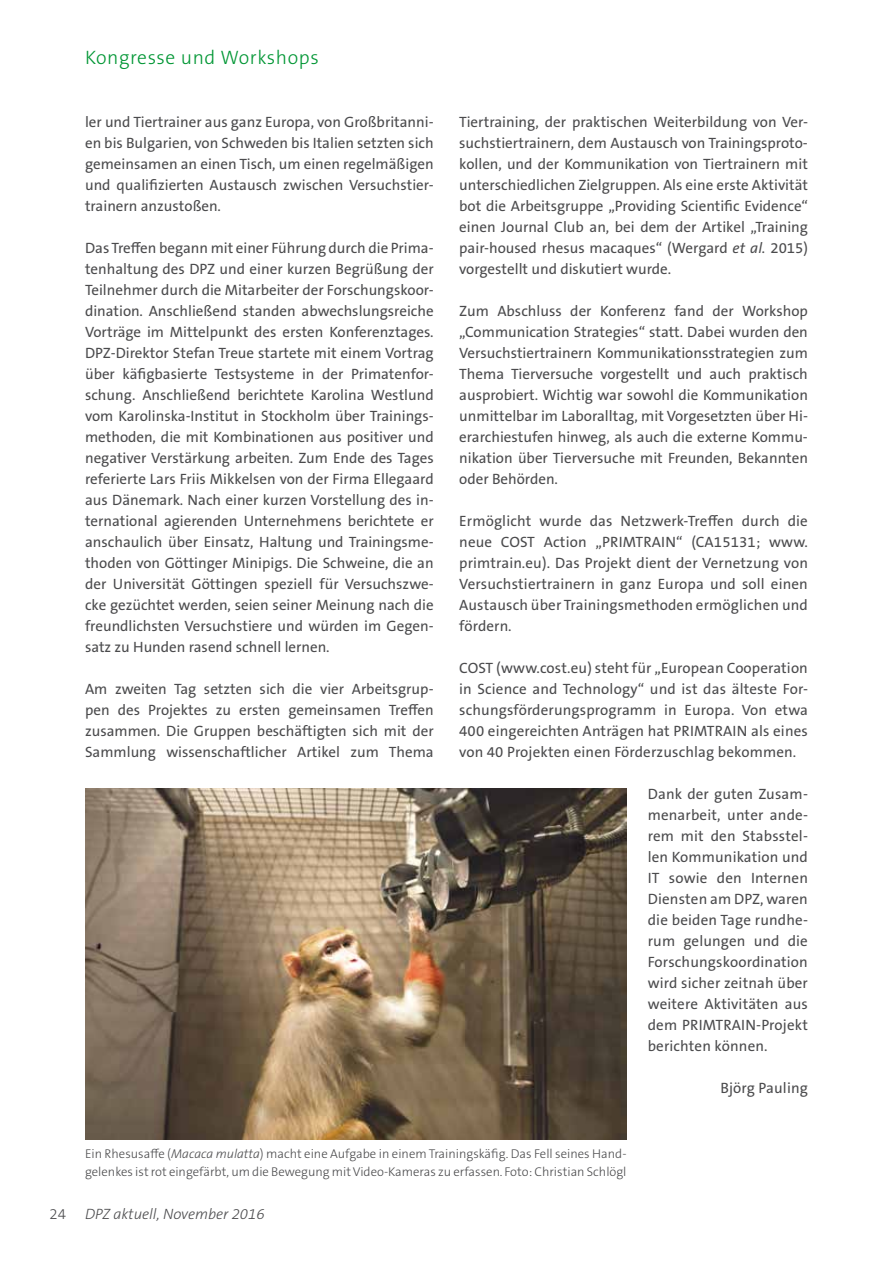
<style>
.page{position:relative;width:893px;height:1263px;background:#fff}
.page>*{position:absolute;margin:0;border:0;box-sizing:border-box;transform-origin:0 0}
.t1{font:300 19.5px "The Sans B W3";letter-spacing:.03em;color:#009634}
.t2{font:15px/21px "The Sans B W5 Plain";color:#4b4b4d;text-align:justify}
.t3{font:italic 300 15px "The Sans B W3";color:#4b4b4d}
.t4{font:300 15px "The Sans B W3";color:#4b4b4d}
.t5{font:300 12.75px/18px "The Sans B W3";color:#4b4b4d}
.s1{font-style:italic}
</style>
<div class="page">
<img style="left:85px;top:789px;width:541px;height:351px">
<h1 class="t1" style="left:85px;top:45px;width:235px">Kongresse und Workshops</h1>
<p class="t2" style="left:85px;top:111px;width:350px">ler und Tiertrainer aus ganz Europa, von Großbritanni&shy;en bis Bulgarien, von Schweden bis Italien setzten sich gemeinsamen an einen Tisch, um einen regelmäßigen und qualifizierten Austausch zwischen Versuchstier&shy;trainern anzustoßen.</p>
<p class="t2" style="left:85px;top:237px;width:350px">Das Treffen begann mit einer Führung durch die Prima&shy;tenhaltung des DPZ und einer kurzen Begrüßung der Teilnehmer durch die Mitarbeiter der Forschungskoor&shy;dination. Anschließend standen abwechslungsreiche Vorträge im Mittelpunkt des ersten Konferenztages.<br>DPZ-Direktor Stefan Treue startete mit einem Vortrag über käfigbasierte Testsysteme in der Primatenfor&shy;schung. Anschließend berichtete Karolina Westlund vom Karolinska-Institut in Stockholm über Trainings&shy;methoden, die mit Kombinationen aus positiver und negativer Verstärkung arbeiten. Zum Ende des Tages referierte Lars Friis Mikkelsen von der Firma Ellegaard aus Dänemark. Nach einer kurzen Vorstellung des in&shy;ternational agierenden Unternehmens berichtete er anschaulich über Einsatz, Haltung und Trainingsme&shy;thoden von Göttinger Minipigs. Die Schweine, die an der Universität Göttingen speziell für Versuchszwe&shy;cke gezüchtet werden, seien seiner Meinung nach die freundlichsten Versuchstiere und würden im Gegen&shy;satz zu Hunden rasend schnell lernen.</p>
<p class="t2" style="left:85px;top:678px;width:350px">Am zweiten Tag setzten sich die vier Arbeitsgrup&shy;pen des Projektes zu ersten gemeinsamen Treffen zusammen. Die Gruppen beschäftigten sich mit der Sammlung wissenschaftlicher Artikel zum Thema</p>
<p class="t2" style="left:459px;top:111px;width:350px">Tiertraining, der praktischen Weiterbildung von Ver&shy;suchstiertrainern, dem Austausch von Trainingsproto&shy;kollen, und der Kommunikation von Tiertrainern mit unterschiedlichen Zielgruppen. Als eine erste Aktivität bot die Arbeitsgruppe „Providing Scientific Evidence“ einen Journal Club an, bei dem der Artikel „Training pair-housed rhesus macaques“ (Wergard <span class="s1">et al.</span> 2015) vorgestellt und diskutiert wurde.</p>
<p class="t2" style="left:459px;top:300px;width:350px">Zum Abschluss der Konferenz fand der Workshop „Communication Strategies“ statt. Dabei wurden den Versuchstiertrainern Kommunikationsstrategien zum Thema Tierversuche vorgestellt und auch praktisch ausprobiert. Wichtig war sowohl die Kommunikation unmittelbar im Laboralltag, mit Vorgesetzten über Hi&shy;erarchiestufen hinweg, als auch die externe Kommu&shy;nikation über Tierversuche mit Freunden, Bekannten oder Behörden.</p>
<p class="t2" style="left:459px;top:510px;width:350px">Ermöglicht wurde das Netzwerk-Treffen durch die neue COST Action „PRIMTRAIN“ (CA15131; www. primtrain.eu). Das Projekt dient der Vernetzung von Versuchstiertrainern in ganz Europa und soll einen Austausch über Trainingsmethoden ermöglichen und fördern.</p>
<p class="t2" style="left:459px;top:657px;width:350px">COST (www.cost.eu) steht für „European Cooperation in Science and Technology“ und ist das älteste For&shy;schungsförderungsprogramm in Europa. Von etwa 400 eingereichten Anträgen hat PRIMTRAIN als eines von 40 Projekten einen Förderzuschlag bekommen.</p>
<p class="t2" style="left:648px;top:783px;width:162px">Dank der guten Zusam&shy;menarbeit, unter ande&shy;rem mit den Stabsstel&shy;len Kommunikation und IT sowie den Internen Diensten am DPZ, waren die beiden Tage rundhe&shy;rum gelungen und die Forschungskoordination wird sicher zeitnah über weitere Aktivitäten aus dem PRIMTRAIN-Projekt berichten können.</p>
<p class="t2" style="left:720px;top:1077px;width:89px">Björg Pauling</p>
<p class="t5" style="left:85px;top:1144px;width:543px">Ein Rhesusaffe (<span class="s1">Macaca mulatta</span>) macht eine Aufgabe in einem Trainingskäfig. Das Fell seines Hand&shy;gelenkes ist rot eingefärbt, um die Bewegung mit Video-Kameras zu erfassen. Foto: Christian Schlögl</p>
<p class="t4" style="left:50px;top:1204px;width:18px">24</p>
<p class="t3" style="left:85px;top:1205px;width:181px">DPZ aktuell, November 2016</p>
</div>
